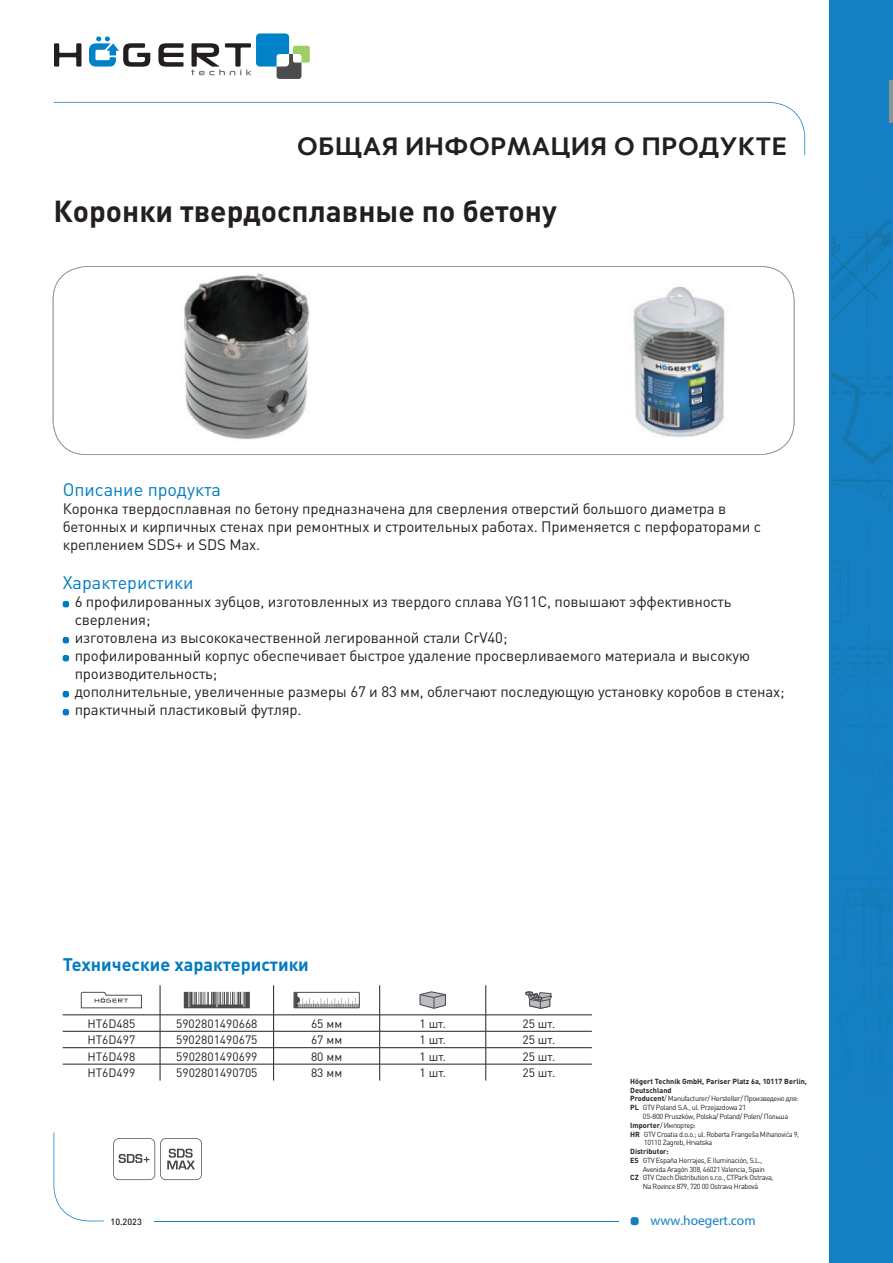
<style>
.page{position:relative;width:893px;height:1263px;background:#fff}
.page>*{position:absolute;margin:0;border:0;box-sizing:border-box;transform-origin:0 0}
.t1{font:700 30px "DIN Pro";color:#231f20}
.t2{font:700 27px "Merel";color:#231f20}
.t3{font:18px "DIN Pro";color:#007bc2}
.t4{font:700 18px "DIN Pro";color:#007bc2}
.t5{font:15px/18px "DIN Pro";letter-spacing:-.01em;color:#231f20}
.t6{font:13.5px "Myriad Pro";color:#1480c2}
.t7{font:12px "DIN Pro";color:#231f20}
.t8{font:500 9px "DIN Pro";color:#231f20}
.t9{font:7.35px "DIN Pro";letter-spacing:-.05em;color:#231f20}
.t10{font:700 7.35px "DIN Pro";color:#231f20}
.s1{font-weight:700}
</style>
<div class="page">
<div style="left:631px;top:1217px;width:8px;height:8px;background:#1480c2;border-radius:3px"></div>
<svg style="left:54px;top:102px;width:751px;height:53px"></svg>
<svg style="left:54px;top:1132px;width:50px;height:89px"></svg>
<hr style="left:154px;top:1220px;width:465px;height:1px;background:#1480c2">
<div style="left:830px;top:0;width:63px;height:1263px;background:#1480c2"></div>
<img style="left:831px;top:273px;width:50px;height:56px">
<img style="left:867px;top:222px;width:24px;height:43px">
<img style="left:831px;top:222px;width:56px;height:42px">
<svg style="left:831px;top:341px;width:60px;height:422px"></svg>
<img style="left:848px;top:647px;width:43px;height:3px">
<hr style="left:890px;top:80px;width:3px;height:43px;background:#8d9497">
<svg style="left:53px;top:266px;width:741px;height:189px"></svg>
<svg style="left:54px;top:43px;width:27px;height:24px"></svg>
<svg style="left:158px;top:43px;width:26px;height:24px"></svg>
<svg style="left:89px;top:36px;width:61px;height:31px"></svg>
<svg style="left:191px;top:33px;width:119px;height:46px"></svg>
<svg style="left:113px;top:1138px;width:89px;height:42px"></svg>
<img style="left:165px;top:271px;width:158px;height:174px">
<img style="left:607px;top:271px;width:142px;height:174px">
<svg style="left:63px;top:601px;width:6px;height:6px"></svg>
<svg style="left:63px;top:637px;width:6px;height:6px"></svg>
<svg style="left:63px;top:655px;width:6px;height:6px"></svg>
<svg style="left:63px;top:691px;width:6px;height:6px"></svg>
<svg style="left:63px;top:709px;width:6px;height:6px"></svg>
<hr style="left:160px;top:985px;width:1px;height:30px;background:#231f20">
<hr style="left:273px;top:985px;width:1px;height:30px;background:#231f20">
<hr style="left:379px;top:985px;width:1px;height:30px;background:#231f20">
<hr style="left:485px;top:985px;width:1px;height:30px;background:#231f20">
<hr style="left:63px;top:1014px;width:97px;height:1px;background:#231f20">
<hr style="left:160px;top:1014px;width:114px;height:1px;background:#231f20">
<hr style="left:274px;top:1014px;width:106px;height:1px;background:#231f20">
<hr style="left:380px;top:1014px;width:106px;height:1px;background:#231f20">
<hr style="left:486px;top:1014px;width:106px;height:1px;background:#231f20">
<hr style="left:63px;top:1031px;width:97px;height:1px;background:#231f20">
<hr style="left:160px;top:1031px;width:114px;height:1px;background:#231f20">
<hr style="left:274px;top:1031px;width:106px;height:1px;background:#231f20">
<hr style="left:380px;top:1031px;width:106px;height:1px;background:#231f20">
<hr style="left:486px;top:1031px;width:106px;height:1px;background:#231f20">
<hr style="left:63px;top:1047px;width:97px;height:1px;background:#231f20">
<hr style="left:160px;top:1047px;width:114px;height:1px;background:#231f20">
<hr style="left:274px;top:1047px;width:106px;height:1px;background:#231f20">
<hr style="left:380px;top:1047px;width:106px;height:1px;background:#231f20">
<hr style="left:486px;top:1047px;width:106px;height:1px;background:#231f20">
<hr style="left:63px;top:1064px;width:97px;height:1px;background:#231f20">
<hr style="left:160px;top:1064px;width:114px;height:1px;background:#231f20">
<svg style="left:160px;top:1015px;width:1px;height:65px"></svg>
<hr style="left:274px;top:1064px;width:106px;height:1px;background:#231f20">
<svg style="left:273px;top:1015px;width:1px;height:65px"></svg>
<hr style="left:380px;top:1064px;width:106px;height:1px;background:#231f20">
<svg style="left:379px;top:1015px;width:1px;height:65px"></svg>
<hr style="left:486px;top:1064px;width:106px;height:1px;background:#231f20">
<svg style="left:485px;top:1015px;width:1px;height:65px"></svg>
<svg style="left:81px;top:992px;width:61px;height:16px"></svg>
<svg style="left:184px;top:992px;width:66px;height:16px"></svg>
<svg style="left:295px;top:994px;width:63px;height:12px"></svg>
<div style="left:293px;top:992px;width:67px;height:16px;border:1px solid #4b4c4d"></div>
<svg style="left:419px;top:991px;width:27px;height:18px"></svg>
<svg style="left:526px;top:991px;width:26px;height:18px"></svg>
<h2 class="t2" style="left:297px;top:124px;width:491px">ОБЩАЯ ИНФОРМАЦИЯ О ПРОДУКТЕ</h2>
<h1 class="t1" style="left:54px;top:191px;width:505px">Коронки твердосплавные по бетону</h1>
<p class="t3" style="left:63px;top:477px;width:160px">Описание продукта</p>
<p class="t5" style="left:63px;top:499px;width:700px">Коронка твердосплавная по бетону предназначена для сверления отверстий большого диаметра в бетонных и кирпичных стенах при ремонтных и строительных работах. Применяется с перфораторами с креплением SDS+ и SDS Max.</p>
<p class="t3" style="left:63px;top:571px;width:132px">Характеристики</p>
<p class="t5" style="left:75px;top:592px;width:711px">6 профилированных зубцов, изготовленных из твердого сплава YG11C, повышают эффективность сверления;<br>изготовлена из высококачественной легированной стали CrV40;<br>профилированный корпус обеспечивает быстрое удаление просверливаемого материала и высокую производительность;<br>дополнительные, увеличенные размеры 67 и 83 мм, облегчают последующую установку коробов в стенах; практичный пластиковый футляр.</p>
<p class="t4" style="left:63px;top:952px;width:248px">Технические характеристики</p>
<p class="t7" style="left:87px;top:1015px;width:50px">HT6D485</p>
<p class="t7" style="left:176px;top:1015px;width:83px">5902801490668</p>
<p class="t7" style="left:311px;top:1015px;width:33px">65 мм</p>
<p class="t7" style="left:419px;top:1015px;width:28px">1 шт.</p>
<p class="t7" style="left:522px;top:1015px;width:34px">25 шт.</p>
<p class="t7" style="left:87px;top:1031px;width:50px">HT6D497</p>
<p class="t7" style="left:176px;top:1031px;width:83px">5902801490675</p>
<p class="t7" style="left:311px;top:1031px;width:33px">67 мм</p>
<p class="t7" style="left:419px;top:1031px;width:28px">1 шт.</p>
<p class="t7" style="left:522px;top:1031px;width:34px">25 шт.</p>
<p class="t7" style="left:87px;top:1048px;width:50px">HT6D498</p>
<p class="t7" style="left:176px;top:1048px;width:83px">5902801490699</p>
<p class="t7" style="left:311px;top:1048px;width:33px">80 мм</p>
<p class="t7" style="left:419px;top:1048px;width:28px">1 шт.</p>
<p class="t7" style="left:522px;top:1048px;width:34px">25 шт.</p>
<p class="t7" style="left:87px;top:1064px;width:50px">HT6D499</p>
<p class="t7" style="left:176px;top:1064px;width:83px">5902801490705</p>
<p class="t7" style="left:311px;top:1064px;width:33px">83 мм</p>
<p class="t7" style="left:419px;top:1064px;width:28px">1 шт.</p>
<p class="t7" style="left:522px;top:1064px;width:34px">25 шт.</p>
<p class="t10" style="left:630px;top:1076px;width:178px">Högert Technik GmbH, Pariser Platz 6a, 10117 Berlin,</p>
<p class="t10" style="left:630px;top:1085px;width:43px">Deutschland</p>
<p class="t9" style="left:630px;top:1094px;width:170px"><span class="s1">Producent</span>/ Manufacturer/ Hersteller/ Произведено для:</p>
<p class="t9" style="left:630px;top:1102px;width:117px"><span class="s1">PL</span> GTV Poland S.A., ul. Przejazdowa 21</p>
<p class="t9" style="left:643px;top:1111px;width:147px">05-800 Pruszków, Polska/ Poland/ Polen/ Польша</p>
<p class="t9" style="left:630px;top:1120px;width:67px"><span class="s1">Importer</span>/ Импортер:</p>
<p class="t9" style="left:630px;top:1129px;width:171px"><span class="s1">HR</span> GTV Croatia d.o.o.; ul. Roberta Frangeša Mihanovića 9,</p>
<p class="t9" style="left:644px;top:1138px;width:70px">10110 Zagreb, Hrvatska</p>
<p class="t10" style="left:630px;top:1146px;width:40px">Distributor:</p>
<p class="t9" style="left:630px;top:1155px;width:134px"><span class="s1">ES</span> GTV España Herrajes, E Iluminación, S.L.,</p>
<p class="t9" style="left:643px;top:1164px;width:124px">Avenida Aragón 308, 46021 Valencia, Spain</p>
<p class="t9" style="left:630px;top:1173px;width:145px"><span class="s1">CZ</span> GTV Czech Distribution s.r.o., CTPark Ostrava,</p>
<p class="t9" style="left:643px;top:1181px;width:117px">Na Rovince 879, 720 00 Ostrava Hrabová</p>
<p class="t8" style="left:111px;top:1216px;width:33px">10.2023</p>
<p class="t6" style="left:651px;top:1212px;width:107px">www.hoegert.com</p>
</div>
